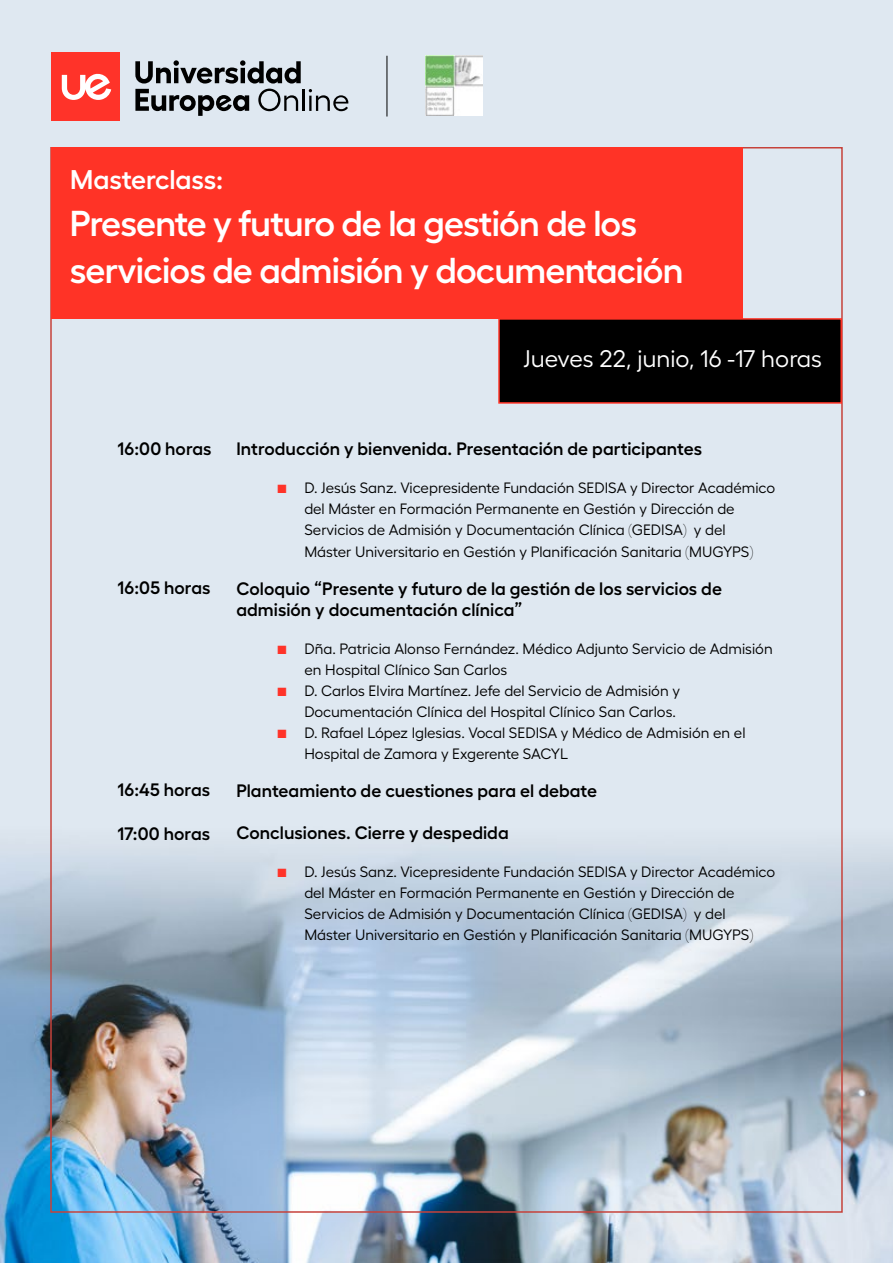
<style>
.page{position:relative;width:893px;height:1263px;background:#fff}
.page>*{position:absolute;margin:0;border:0;box-sizing:border-box;transform-origin:0 0}
.t1{font:600 36px/46.5px "Hellix";letter-spacing:-.02em;color:#fff}
.t2{font:600 27px "Hellix";letter-spacing:-.01em;color:#fff}
.t3{font:24px "Hellix";color:#fff}
.t4{font:600 18px/21px "Hellix";color:#000}
.t5{font:15px/21px "Hellix";color:#000}
.s1{color:#ff3329}
</style>
<div class="page">
<img style="left:0;top:0;width:893px;height:1263px">
<svg style="left:135px;top:60px;width:166px;height:56px;background:#969ca2"></svg>
<hr style="left:303px;top:89px;width:2px;height:22px;background:#000">
<svg style="left:309px;top:89px;width:39px;height:22px"></svg>
<div style="left:52px;top:52px;width:68px;height:68px;background:#ff3329"></div>
<svg style="left:62px;top:73px;width:49px;height:27px"></svg>
<div style="left:499px;top:319px;width:342px;height:84px;background:#000"></div>
<div style="left:498px;top:318px;width:344px;height:86px;border:2px solid #ff3326"></div>
<div style="left:52px;top:147px;width:691px;height:171px;background:#ff3326"></div>
<hr style="left:387px;top:56px;width:1px;height:61px;background:#000">
<img style="left:426px;top:56px;width:57px;height:60px">
<h2 class="t2" style="left:70px;top:158px;width:155px">Masterclass:</h2>
<h1 class="t1" style="left:70px;top:197px;width:615px">Presente y futuro de la gestión de los servicios de admisión y documentación</h1>
<h3 class="t3" style="left:523px;top:340px;width:300px">Jueves 22, junio, 16 -17 horas</h3>
<p class="t4" style="left:118px;top:436px;width:95px">16:00 horas</p>
<p class="t4" style="left:118px;top:576px;width:94px">16:05 horas</p>
<p class="t4" style="left:118px;top:777px;width:94px">16:45 horas</p>
<p class="t4" style="left:118px;top:821px;width:94px">17:00 horas</p>
<p class="t4" style="left:236px;top:436px;width:467px">Introducción y bienvenida. Presentación de participantes</p>
<p class="t5" style="left:304px;top:476px;width:472px;text-indent:-27px"><span class="s1">■</span> D. Jesús Sanz. Vicepresidente Fundación SEDISA y Director Académico del Máster en Formación Permanente en Gestión y Dirección de Servicios de Admisión y Documentación Clínica (GEDISA) y del Máster Universitario en Gestión y Planificación Sanitaria (MUGYPS)</p>
<p class="t4" style="left:236px;top:576px;width:487px">Coloquio “Presente y futuro de la gestión de los servicios de admisión y documentación clínica”</p>
<p class="t5" style="left:304px;top:636px;width:470px;text-indent:-27px"><span class="s1">■</span> Dña. Patricia Alonso Fernández. Médico Adjunto Servicio de Admisión en Hospital Clínico San Carlos</p>
<p class="t5" style="left:277px;top:678px;width:404px;text-align:right"><span class="s1">■</span> D. Carlos Elvira Martínez. Jefe del Servicio de Admisión y<br>Documentación Clínica del Hospital Clínico San Carlos.</p>
<p class="t5" style="left:304px;top:720px;width:443px;text-indent:-27px"><span class="s1">■</span> D. Rafael López Iglesias. Vocal SEDISA y Médico de Admisión en el<br>Hospital de Zamora y Exgerente SACYL</p>
<p class="t4" style="left:236px;top:778px;width:362px">Planteamiento de cuestiones para el debate</p>
<p class="t4" style="left:236px;top:820px;width:274px">Conclusiones. Cierre y despedida</p>
<p class="t5" style="left:304px;top:859px;width:472px;text-indent:-27px"><span class="s1">■</span> D. Jesús Sanz. Vicepresidente Fundación SEDISA y Director Académico del Máster en Formación Permanente en Gestión y Dirección de Servicios de Admisión y Documentación Clínica (GEDISA) y del Máster Universitario en Gestión y Planificación Sanitaria (MUGYPS)</p>
</div>
